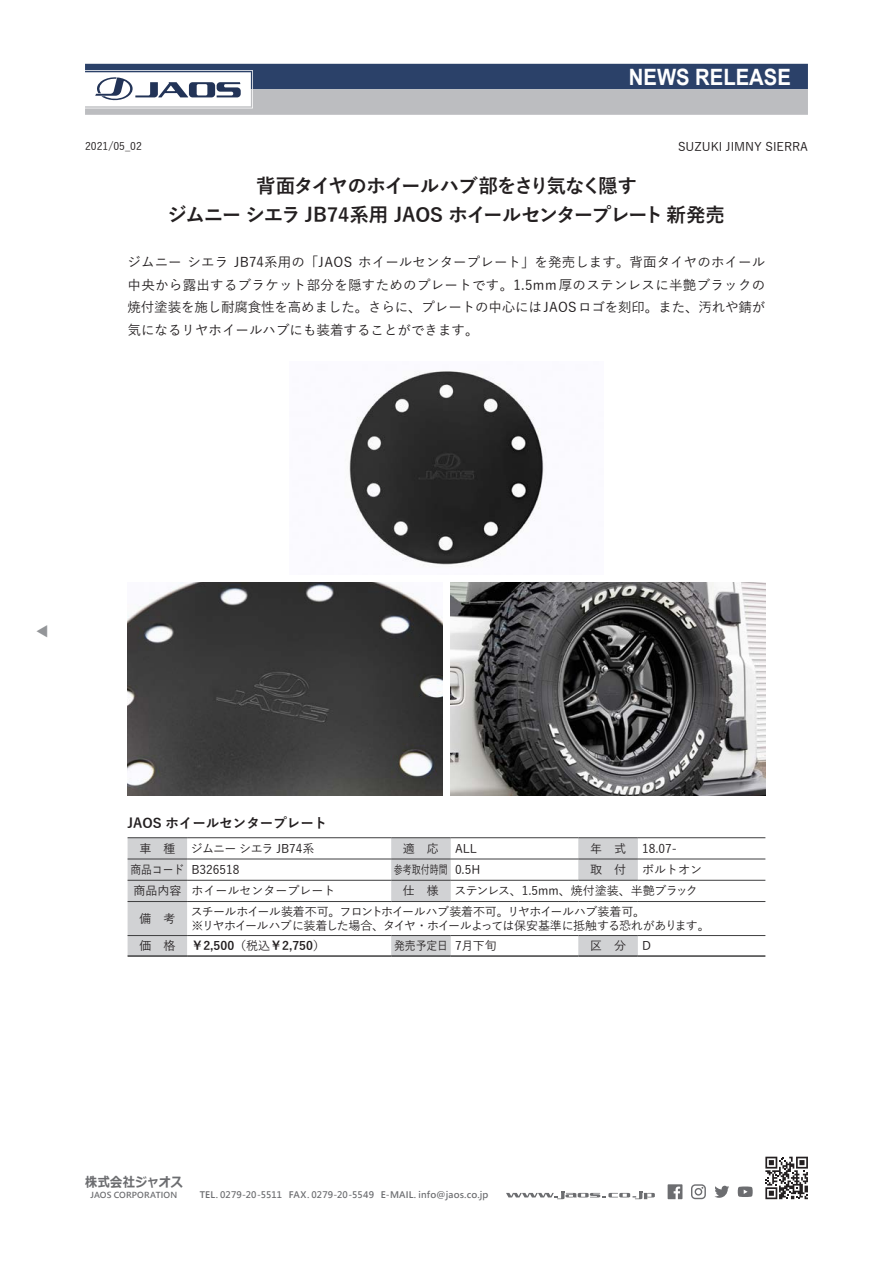
<style>
.page{position:relative;width:893px;height:1263px;background:#fff}
.page>*{position:absolute;margin:0;border:0;box-sizing:border-box;transform-origin:0 0}
.t1{font:700 22.5px "Arial";color:#fff;scale:.9 1}
.t2{font:700 19.5px "Yu Gothic";letter-spacing:-.05em;color:#231f20}
.ノーマル{font:500 13.5px/22.5px "Yu Gothic";color:#231f20;text-align:justify}
.t3{font:700 13.5px "Yu Gothic";color:#231f20}
.t4{font:700 13.5px "Meiryo";letter-spacing:.015em;color:#6c6d70;scale:.9 1}
.t5{font:500 13.5px "Yu Gothic";color:#939598}
.t6{font:500 12px "Yu Gothic";letter-spacing:-.01em;color:#231f20}
.t7{font:500 12px "Yu Gothic";letter-spacing:-.045em;color:#231f20}
.t8{font:500 12px "Yu Gothic";letter-spacing:-.055em;color:#231f20}
.t9{font:700 12px "Yu Gothic";color:#231f20}
.t10{font:500 12px "Yu Gothic";letter-spacing:-.04em;color:#231f20}
.t11{font:500 12px "Yu Gothic";letter-spacing:-.01em;color:#231f20;scale:.9 1}
.t12{font:500 12px "Yu Gothic";letter-spacing:-.01em;color:#231f20;scale:.75 1}
.t13{font:500 10.5px "Yu Gothic";color:#231f20}
.t14{font:700 9px "Microsoft Jheng Hei";letter-spacing:.015em;color:#6c6d70}
.t15{font:700 8.25px "Microsoft Jheng Hei";letter-spacing:.02em;color:#6c6d70}
.s1{font-weight:500}
</style>
<div class="page">
<svg style="left:85px;top:64px;width:723px;height:51px"></svg>
<svg style="left:765px;top:1157px;width:43px;height:42px"></svg>
<svg style="left:668px;top:1184px;width:14px;height:15px"></svg>
<svg style="left:691px;top:1184px;width:15px;height:15px"></svg>
<svg style="left:714px;top:1186px;width:15px;height:12px"></svg>
<svg style="left:738px;top:1186px;width:15px;height:11px"></svg>
<svg style="left:506px;top:1191px;width:149px;height:8px"></svg>
<svg style="left:128px;top:838px;width:510px;height:117px"></svg>
<hr style="left:128px;top:955px;width:59px;height:2px;background:#3e3e3f">
<hr style="left:187px;top:955px;width:204px;height:2px;background:#3e3e3f">
<hr style="left:578px;top:955px;width:60px;height:2px;background:#3e3e3f">
<hr style="left:638px;top:955px;width:127px;height:2px;background:#3e3e3f">
<hr style="left:128px;top:837px;width:59px;height:1px;background:#3e3e3f">
<hr style="left:187px;top:837px;width:204px;height:1px;background:#3e3e3f">
<hr style="left:391px;top:837px;width:60px;height:1px;background:#3e3e3f">
<hr style="left:451px;top:837px;width:127px;height:1px;background:#3e3e3f">
<hr style="left:578px;top:837px;width:60px;height:1px;background:#3e3e3f">
<hr style="left:638px;top:837px;width:127px;height:1px;background:#3e3e3f">
<hr style="left:128px;top:859px;width:59px;height:1px;background:#3e3e3f">
<hr style="left:187px;top:859px;width:204px;height:1px;background:#3e3e3f">
<hr style="left:391px;top:859px;width:60px;height:1px;background:#3e3e3f">
<hr style="left:451px;top:859px;width:127px;height:1px;background:#3e3e3f">
<hr style="left:578px;top:859px;width:60px;height:1px;background:#3e3e3f">
<hr style="left:638px;top:859px;width:127px;height:1px;background:#3e3e3f">
<hr style="left:128px;top:880px;width:59px;height:1px;background:#3e3e3f">
<hr style="left:187px;top:880px;width:204px;height:1px;background:#3e3e3f">
<hr style="left:391px;top:880px;width:60px;height:1px;background:#3e3e3f">
<hr style="left:451px;top:880px;width:127px;height:1px;background:#3e3e3f">
<hr style="left:578px;top:880px;width:60px;height:1px;background:#3e3e3f">
<hr style="left:638px;top:880px;width:127px;height:1px;background:#3e3e3f">
<hr style="left:128px;top:901px;width:59px;height:1px;background:#3e3e3f">
<hr style="left:187px;top:901px;width:204px;height:1px;background:#3e3e3f">
<hr style="left:391px;top:901px;width:60px;height:1px;background:#3e3e3f">
<hr style="left:451px;top:901px;width:127px;height:1px;background:#3e3e3f">
<hr style="left:578px;top:901px;width:60px;height:1px;background:#3e3e3f">
<hr style="left:638px;top:901px;width:127px;height:1px;background:#3e3e3f">
<hr style="left:128px;top:935px;width:59px;height:1px;background:#3e3e3f">
<hr style="left:187px;top:935px;width:204px;height:1px;background:#3e3e3f">
<hr style="left:391px;top:935px;width:60px;height:1px;background:#3e3e3f">
<hr style="left:451px;top:935px;width:127px;height:1px;background:#3e3e3f">
<hr style="left:578px;top:935px;width:60px;height:1px;background:#3e3e3f">
<hr style="left:638px;top:935px;width:127px;height:1px;background:#3e3e3f">
<hr style="left:391px;top:955px;width:60px;height:2px;background:#3e3e3f">
<hr style="left:451px;top:955px;width:127px;height:2px;background:#3e3e3f">
<img style="left:128px;top:583px;width:314px;height:212px">
<img style="left:349px;top:371px;width:195px;height:194px">
<img style="left:451px;top:583px;width:314px;height:212px">
<h1 class="t1" style="left:629px;top:61px;width:182px">NEWS RELEASE</h1>
<p class="t13" style="left:85px;top:136px;width:58px">2021/05_02</p>
<p class="t6" style="left:678px;top:135px;width:131px">SUZUKI JIMNY SIERRA</p>
<p class="t2" style="left:256px;top:175px;width:382px">背面タイヤのホイールハブ部をさり気なく隠す</p>
<p class="t2" style="left:167px;top:203px;width:559px">ジムニー シエラ JB74系用 JAOS ホイールセンタープレート 新発売</p>
<p class="ノーマル" style="left:128px;top:249px;width:639px">ジムニー シエラ JB74系用の「JAOS ホイールセンタープレート」を発売します。背面タイヤのホイール中央から露出するブラケット部分を隠すためのプレートです。1.5mm厚のステンレスに半艶ブラックの焼付塗装を施し耐腐食性を高めました。さらに、プレートの中心にはJAOSロゴを刻印。また、汚れや錆が気になるリヤホイールハブにも装着することができます。</p>
<p class="t5" style="left:30px;top:638px;width:15px;rotate:-90deg">▲</p>
<p class="t3" style="left:128px;top:816px;width:201px">JAOS ホイールセンタープレート</p>
<p class="t6" style="left:139px;top:837px;width:37px">車　種</p>
<p class="t10" style="left:191px;top:837px;width:125px">ジムニー シエラ JB74系</p>
<p class="t6" style="left:403px;top:837px;width:37px">適　応</p>
<p class="t6" style="left:455px;top:837px;width:24px">ALL</p>
<p class="t6" style="left:590px;top:837px;width:37px">年　式</p>
<p class="t6" style="left:642px;top:837px;width:36px">18.07-</p>
<p class="t11" style="left:130px;top:859px;width:61px">商品コード</p>
<p class="t6" style="left:191px;top:859px;width:50px">B326518</p>
<p class="t12" style="left:394px;top:859px;width:73px">参考取付時間</p>
<p class="t6" style="left:455px;top:859px;width:27px">0.5H</p>
<p class="t6" style="left:590px;top:859px;width:37px">取　付</p>
<p class="t6" style="left:642px;top:859px;width:61px">ボルトオン</p>
<p class="t6" style="left:133px;top:880px;width:49px">商品内容</p>
<p class="t6" style="left:191px;top:880px;width:145px">ホイールセンタープレート</p>
<p class="t6" style="left:403px;top:880px;width:37px">仕　様</p>
<p class="t7" style="left:454px;top:880px;width:245px">ステンレス、1.5mm、焼付塗装、半艶ブラック</p>
<p class="t6" style="left:139px;top:907px;width:37px">備　考</p>
<p class="t7" style="left:191px;top:901px;width:456px">スチールホイール装着不可。フロントホイールハブ装着不可。リヤホイールハブ装着可。</p>
<p class="t8" style="left:191px;top:914px;width:520px">※リヤホイールハブに装着した場合、タイヤ・ホイールよっては保安基準に抵触する恐れがあります。</p>
<p class="t6" style="left:139px;top:935px;width:37px">価　格</p>
<p class="t9" style="left:191px;top:939px;width:135px">￥2,500<span class="s1">（税込</span>￥2,750<span class="s1">）</span></p>
<p class="t11" style="left:394px;top:935px;width:61px">発売予定日</p>
<p class="t6" style="left:455px;top:935px;width:43px">7月下旬</p>
<p class="t6" style="left:590px;top:935px;width:37px">区　分</p>
<p class="t6" style="left:642px;top:935px;width:10px">D</p>
<p class="t4" style="left:85px;top:1172px;width:110px">株式会社ジャオス</p>
<p class="t15" style="left:91px;top:1190px;width:88px">JAOS CORPORATION</p>
<p class="t14" style="left:200px;top:1189px;width:290px">TEL. 0279-20-5511 FAX. 0279-20-5549 E-MAIL. info@jaos.co.jp</p>
</div>
